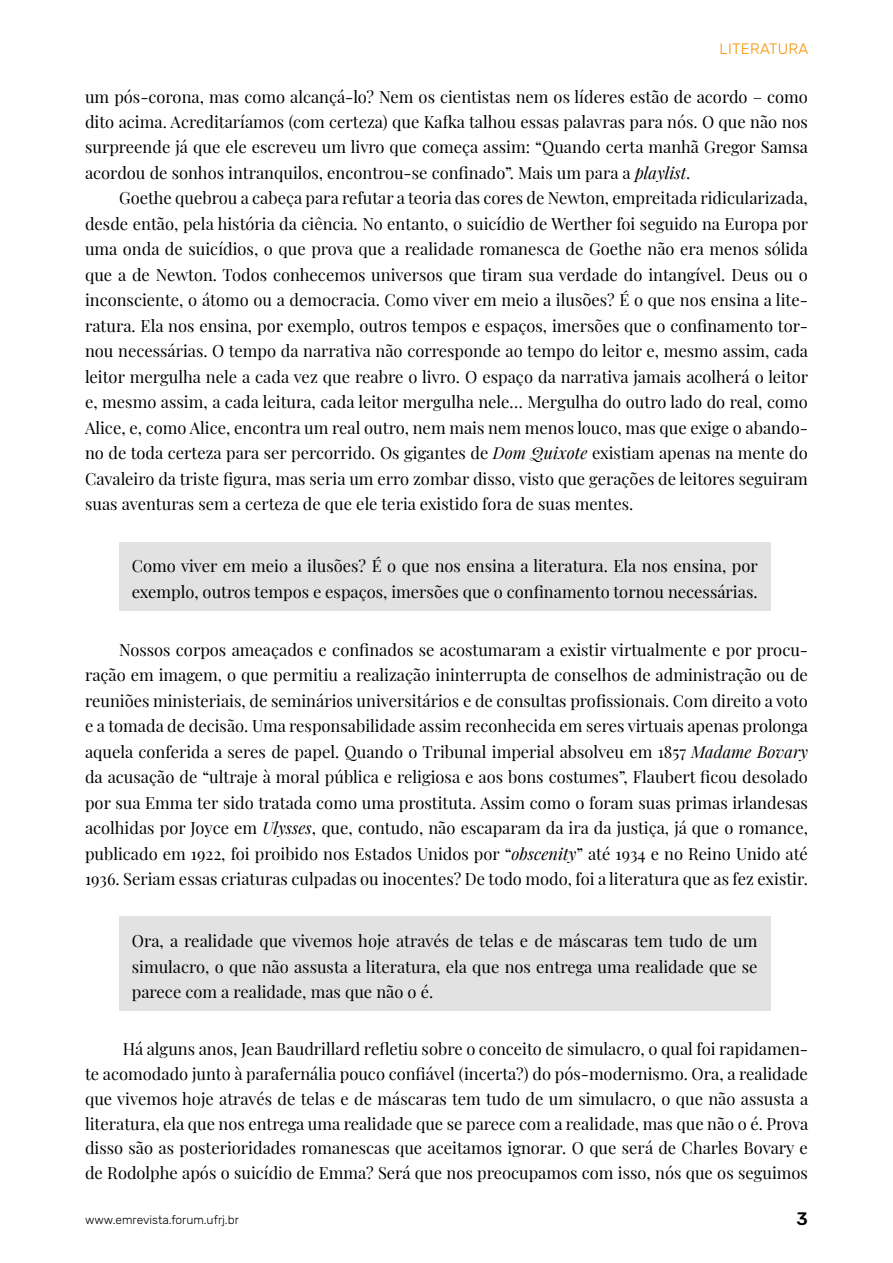
<style>
.page{position:relative;width:893px;height:1263px;background:#fff}
.page>*{position:absolute;margin:0;border:0;box-sizing:border-box;transform-origin:0 0}
.t1{font:500 18px "Rubik";color:#000}
.t2{font:16.5px/25.5px "Playfair Display";color:#000;text-align:justify}
.t3{font:300 15px "Rubik";letter-spacing:.025em;color:#f39200}
.t4{font:300 12px "Rubik";color:#000}
.s1{font-style:italic}
</style>
<div class="page">
<div style="left:119px;top:542px;width:651px;height:69px;background:#e3e2e2"></div>
<div style="left:119px;top:917px;width:651px;height:94px;background:#e3e2e2"></div>
<p class="t3" style="left:719px;top:41px;width:90px">LITERATURA</p>
<p class="t2" style="left:85px;top:83px;width:725px">um pós-corona, mas como alcançá-lo? Nem os cientistas nem os líderes estão de acordo – como dito acima. Acreditaríamos (com certeza) que Kafka talhou essas palavras para nós. O que não nos surpreende já que ele escreveu um livro que começa assim: “Quando certa manhã Gregor Samsa acordou de sonhos intranquilos, encontrou-se confinado”. Mais um para a <span class="s1">playlist</span>.</p>
<p class="t2" style="left:85px;top:184px;width:725px;text-indent:34px">Goethe quebrou a cabeça para refutar a teoria das cores de Newton, empreitada ridicularizada, desde então, pela história da ciência. No entanto, o suicídio de Werther foi seguido na Europa por uma onda de suicídios, o que prova que a realidade romanesca de Goethe não era menos sólida que a de Newton. Todos conhecemos universos que tiram sua verdade do intangível. Deus ou o inconsciente, o átomo ou a democracia. Como viver em meio a ilusões? É o que nos ensina a lite&shy;ratura. Ela nos ensina, por exemplo, outros tempos e espaços, imersões que o confinamento tor&shy;nou necessárias. O tempo da narrativa não corresponde ao tempo do leitor e, mesmo assim, cada leitor mergulha nele a cada vez que reabre o livro. O espaço da narrativa jamais acolherá o leitor e, mesmo assim, a cada leitura, cada leitor mergulha nele… Mergulha do outro lado do real, como Alice, e, como Alice, encontra um real outro, nem mais nem menos louco, mas que exige o abando&shy;no de toda certeza para ser percorrido. Os gigantes de <span class="s1">Dom Quixote</span> existiam apenas na mente do Cavaleiro da triste figura, mas seria um erro zombar disso, visto que gerações de leitores seguiram suas aventuras sem a certeza de que ele teria existido fora de suas mentes.</p>
<p class="t2" style="left:132px;top:552px;width:628px">Como viver em meio a ilusões? É o que nos ensina a literatura. Ela nos ensina, por exemplo, outros tempos e espaços, imersões que o confinamento tornou necessárias.</p>
<p class="t2" style="left:85px;top:635px;width:724px;text-indent:34px">Nossos corpos ameaçados e confinados se acostumaram a existir virtualmente e por procu&shy;ração em imagem, o que permitiu a realização ininterrupta de conselhos de administração ou de reuniões ministeriais, de seminários universitários e de consultas profissionais. Com direito a voto e a tomada de decisão. Uma responsabilidade assim reconhecida em seres virtuais apenas prolonga aquela conferida a seres de papel. Quando o Tribunal imperial absolveu em 1857 <span class="s1">Madame Bovary </span>da acusação de “ultraje à moral pública e religiosa e aos bons costumes”, Flaubert ficou desolado por sua Emma ter sido tratada como uma prostituta. Assim como o foram suas primas irlandesas acolhidas por Joyce em <span class="s1">Ulysses</span>, que, contudo, não escaparam da ira da justiça, já que o romance, publicado em 1922, foi proibido nos Estados Unidos por “<span class="s1">obscenity</span>” até 1934 e no Reino Unido até 1936. Seriam essas criaturas culpadas ou inocentes? De todo modo, foi a literatura que as fez existir.</p>
<p class="t2" style="left:132px;top:927px;width:627px">Ora, a realidade que vivemos hoje através de telas e de máscaras tem tudo de um simulacro, o que não assusta a literatura, ela que nos entrega uma realidade que se parece com a realidade, mas que não o é.</p>
<p class="t2" style="left:85px;top:1035px;width:725px;line-height:24.8px;text-indent:38px">Há alguns anos, Jean Baudrillard refletiu sobre o conceito de simulacro, o qual foi rapidamen&shy;te acomodado junto à parafernália pouco confiável (incerta?) do pós-modernismo. Ora, a realidade que vivemos hoje através de telas e de máscaras tem tudo de um simulacro, o que não assusta a literatura, ela que nos entrega uma realidade que se parece com a realidade, mas que não o é. Prova disso são as posterioridades romanescas que aceitamos ignorar. O que será de Charles Bovary e de Rodolphe após o suicídio de Emma? Será que nos preocupamos com isso, nós que os seguimos</p>
<p class="t4" style="left:85px;top:1213px;width:155px">www.emrevista.forum.ufrj.br</p>
<p class="t1" style="left:797px;top:1208px;width:13px">3</p>
</div>
